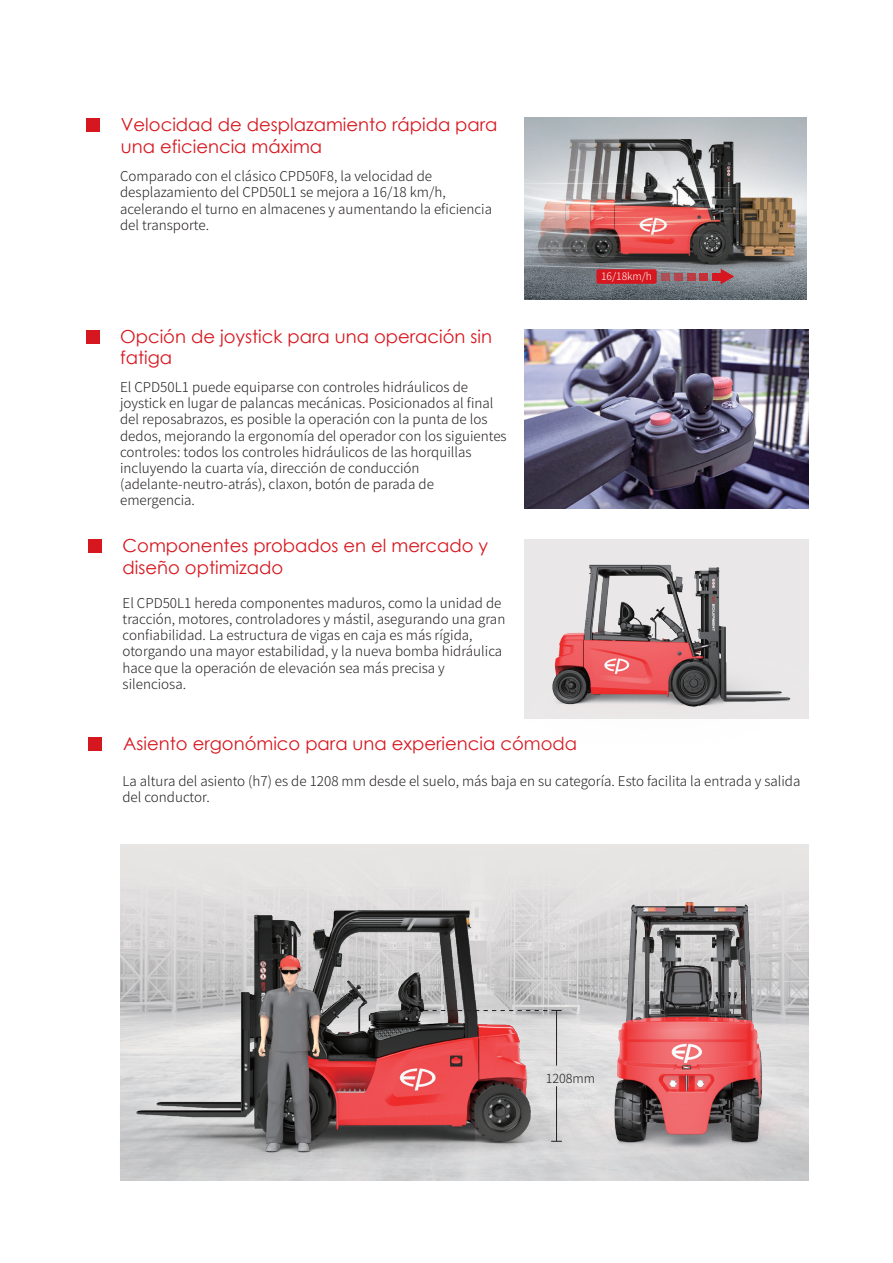
<style>
.page{position:relative;width:893px;height:1263px;background:#fff}
.page>*{position:absolute;margin:0;border:0;box-sizing:border-box;transform-origin:0 0}
.t1{font:18px/21.6px "Century Gothic";color:#d7171f}
.t2{font:300 13.5px/16.2px "Source Han Sans CN";color:#231f20}
.t3{font:300 12.6px "Source Han Sans CN";color:#231f20}
.t4{font:300 10.35px "Source Han Sans CN";color:#fff}
</style>
<div class="page">
<div style="left:86px;top:330px;width:14px;height:13px;background:#d7171f"></div>
<div style="left:89px;top:539px;width:13px;height:14px;background:#d7171f"></div>
<div style="left:89px;top:737px;width:13px;height:13px;background:#d7171f"></div>
<img style="left:524px;top:330px;width:284px;height:165px">
<img style="left:120px;top:844px;width:565px;height:336px">
<img style="left:476px;top:844px;width:332px;height:334px">
<svg style="left:417px;top:1010px;width:145px;height:1px"></svg>
<hr style="left:556px;top:1010px;width:1px;height:55px;background:#231f20">
<hr style="left:556px;top:1086px;width:1px;height:55px;background:#231f20">
<img style="left:524px;top:118px;width:282px;height:181px">
<div style="left:86px;top:118px;width:14px;height:14px;background:#d7171f"></div>
<div style="left:596px;top:269px;width:61px;height:15px;background:#d7171f;border-radius:2px"></div>
<div style="left:661px;top:273px;width:8px;height:7px;background:#ac5058"></div>
<div style="left:674px;top:273px;width:8px;height:7px;background:#b7474f"></div>
<div style="left:687px;top:273px;width:8px;height:7px;background:#be3a42"></div>
<div style="left:700px;top:273px;width:8px;height:7px;background:#c72f37"></div>
<div style="left:712px;top:273px;width:9px;height:7px;background:#d7171f"></div>
<svg style="left:721px;top:269px;width:13px;height:15px"></svg>
<img style="left:524px;top:495px;width:285px;height:224px">
<h1 class="t1" style="left:121px;top:114px;width:378px">Velocidad de desplazamiento rápida para una eficiencia máxima</h1>
<p class="t2" style="left:120px;top:168px;width:373px">Comparado con el clásico CPD50F8, la velocidad de desplazamiento del CPD50L1 se mejora a 16/18 km/h, acelerando el turno en almacenes y aumentando la eficiencia del transporte.</p>
<h1 class="t1" style="left:120px;top:325px;width:373px">Opción de joystick para una operación sin fatiga</h1>
<p class="t2" style="left:120px;top:379px;width:388px">El CPD50L1 puede equiparse con controles hidráulicos de joystick en lugar de palancas mecánicas. Posicionados al final del reposabrazos, es posible la operación con la punta de los dedos, mejorando la ergonomía del operador con los siguientes controles: todos los controles hidráulicos de las horquillas incluyendo la cuarta vía, dirección de conducción (adelante-neutro-atrás), claxon, botón de parada de emergencia.</p>
<h1 class="t1" style="left:123px;top:535px;width:367px">Componentes probados en el mercado y diseño optimizado</h1>
<p class="t2" style="left:123px;top:595px;width:384px">El CPD50L1 hereda componentes maduros, como la unidad de tracción, motores, controladores y mástil, asegurando una gran confiabilidad. La estructura de vigas en caja es más rígida, otorgando una mayor estabilidad, y la nueva bomba hidráulica hace que la operación de elevación sea más precisa y silenciosa.</p>
<p class="t4" style="left:601px;top:270px;width:52px">16/18km/h</p>
<h1 class="t1" style="left:123px;top:733px;width:455px">Asiento ergonómico para una experiencia cómoda</h1>
<p class="t2" style="left:122px;top:773px;width:680px">La altura del asiento (h7) es de 1208 mm desde el suelo, más baja en su categoría. Esto facilita la entrada y salida del conductor.</p>
<p class="t3" style="left:546px;top:1071px;width:51px">1208mm</p>
</div>
